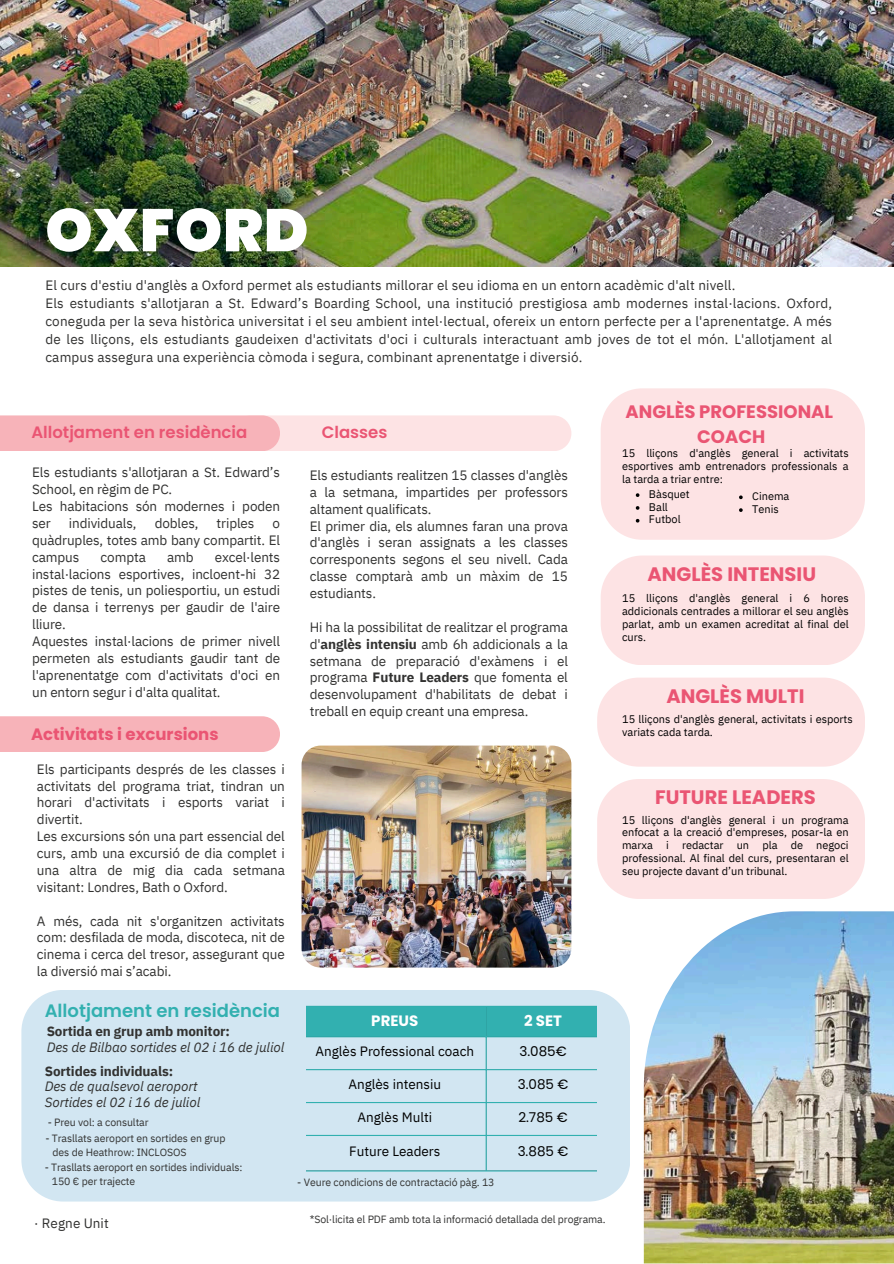
<style>
.page{position:relative;width:894px;height:1264px;background:#fff}
.page>*{position:absolute;margin:0;border:0;box-sizing:border-box;transform-origin:0 0}
.t1{font:900 60px "Poppins";letter-spacing:.01em;color:#fff}
.t2{font:700 19.5px "Poppins";color:#ea5573}
.t3{font:600 18px "Poppins";color:#32b0b0}
.t4{font:700 18px/24.8px "Poppins";color:#ea5573;text-align:center}
.t5{font:600 16.5px "Poppins";color:#ea5573}
.t6{font:700 16.5px "Poppins";color:#ea5573}
.t7{font:700 15px "Poppins";color:#fff}
.t8{font:13.5px/16.8px "IBM Plex Sans";letter-spacing:-.01em;color:#323231}
.t9{font:13.5px/18px "IBM Plex Sans";letter-spacing:.01em;color:#323231}
.t10{font:italic 13.5px/15.8px "IBM Plex Sans";letter-spacing:-.01em;color:#323231}
.t11{font:13.5px "IBM Plex Sans";color:#000}
.t12{font:13.5px "Poppins";color:#000}
.t13{font:10.95px/12.8px "IBM Plex Sans";color:#000;text-align:justify}
.t14{font:10.5px "IBM Plex Sans";letter-spacing:-.01em;color:#323231}
.s1{font-weight:700;font-style:normal}
.s2{font-weight:700}
</style>
<div class="page">
<div style="left:233px;top:415px;width:338px;height:36px;background:#fde3e4;border-radius:18px"></div>
<div style="left:0;top:415px;width:280px;height:36px;background:#f7b3b9"></div>
<div style="left:0;top:716px;width:280px;height:36px;background:#f7b3b9"></div>
<div style="left:601px;top:555px;width:263px;height:110px;background:#fde3e4"></div>
<div style="left:597px;top:677px;width:267px;height:89px;background:#fde3e4"></div>
<div style="left:597px;top:779px;width:267px;height:120px;background:#fde3e4"></div>
<img style="left:0;top:0;width:893px;height:266px">
<div style="left:21px;top:990px;width:608px;height:211px;background:#d2e6f2"></div>
<div style="left:306px;top:1006px;width:291px;height:30px;background:#32b0b0"></div>
<hr style="left:485px;top:1006px;width:1px;height:164px;background:#32b0b0">
<hr style="left:303px;top:1005px;width:297px;height:1px;background:#32b0b0">
<hr style="left:303px;top:1036px;width:297px;height:1px;background:#32b0b0">
<hr style="left:303px;top:1069px;width:297px;height:1px;background:#32b0b0">
<hr style="left:303px;top:1101px;width:297px;height:2px;background:#32b0b0">
<hr style="left:303px;top:1134px;width:297px;height:1px;background:#32b0b0">
<hr style="left:303px;top:1170px;width:297px;height:1px;background:#32b0b0">
<img style="left:301px;top:745px;width:270px;height:222px;border-radius:19px">
<img style="left:643px;top:911px;width:250px;height:352px">
<div style="left:300px;top:1000px;width:6px;height:175px;background:#d2e6f2"></div>
<div style="left:601px;top:388px;width:263px;height:152px;background:#fde3e4"></div>
<div style="left:597px;top:1005px;width:5px;height:174px;background:#d2e6f2"></div>
<h1 class="t1" style="left:45px;top:188px;width:264px">OXFORD</h1>
<h1 class="t9" style="left:45px;top:275px;width:788px">El curs d'estiu d'anglès a Oxford permet als estudiants millorar el seu idioma en un entorn acadèmic d'alt nivell.<br>Els estudiants s'allotjaran a St. Edward’s Boarding School, una institució prestigiosa amb modernes instal·lacions. Oxford, coneguda per la seva històrica universitat i el seu ambient intel·lectual, ofereix un entorn perfecte per a l'aprenentatge. A més de les lliçons, els estudiants gaudeixen d'activitats d'oci i culturals interactuant amb joves de tot el món. L'allotjament al campus assegura una experiència còmoda i segura, combinant aprenentatge i diversió.</h1>
<h1 class="t5" style="left:31px;top:421px;width:217px">Allotjament en residència</h1>
<h3 class="t8" style="left:32px;top:464px;width:249px">Els estudiants s'allotjaran a St. Edward’s<br>School, en règim de PC.<br>Les habitacions són modernes i poden ser</h3>
<h3 class="t8" style="left:69px;top:514px;width:69px">individuals,</h3>
<h3 class="t8" style="left:155px;top:514px;width:45px">dobles,</h3>
<h3 class="t8" style="left:216px;top:514px;width:39px">triples</h3>
<h3 class="t8" style="left:32px;top:514px;width:249px;text-align:justify;text-indent:240px">o quàdruples, totes amb bany compartit. El campus</h3>
<h3 class="t8" style="left:32px;top:548px;width:249px;text-indent:182px">excel·lents instal·lacions esportives, incloent-hi 32 pistes de tenis, un poliesportiu, un estudi de dansa i terrenys per gaudir de l'aire lliure.<br>Aquestes instal·lacions de primer nivell permeten als estudiants gaudir tant de l'aprenentatge com d'activitats d'oci en un entorn segur i d'alta qualitat.</h3>
<h3 class="t8" style="left:100px;top:548px;width:47px">compta</h3>
<h3 class="t8" style="left:167px;top:548px;width:28px">amb</h3>
<p class="t6" style="left:31px;top:723px;width:189px">Activitats i excursions</p>
<h4 class="t8" style="left:37px;top:760px;width:249px">Els participants després de les classes i activitats del programa triat, tindran un horari d'activitats i esports variat i divertit.<br>Les excursions són una part essencial del curs, amb una excursió de dia complet i una altra de mig dia cada setmana visitant: Londres, Bath o Oxford.</h4>
<h4 class="t8" style="left:37px;top:912px;width:249px;text-align:justify">A més, cada nit s'organitzen activitats com: desfilada de moda, discoteca, nit de cinema i cerca del tresor, assegurant que la diversió mai s’acabi.</h4>
<p class="t3" style="left:45px;top:997px;width:237px">Allotjament en residència</p>
<p class="t10" style="left:47px;top:1023px;width:239px"><span class="s1">Sortida en grup amb monitor:<br></span>Des de Bilbao sortides el 02 i 16 de juliol</p>
<p class="t10" style="left:45px;top:1062px;width:157px"><span class="s1">Sortides individuals:<br></span>Des de qualsevol aeroport<br>Sortides el 02 i 16 de juliol</p>
<p class="t14" style="left:45px;top:1130px;width:182px">- Trasllats aeroport en sortides en grup</p>
<p class="t14" style="left:53px;top:1144px;width:135px">des de Heathrow: INCLOSOS</p>
<p class="t14" style="left:45px;top:1160px;width:199px">- Trasllats aeroport en sortides individuals:</p>
<h4 class="t14" style="left:52px;top:1174px;width:85px">150 € per trajecte</h4>
<p class="t14" style="left:48px;top:1115px;width:102px">- Preu vol: a consultar</p>
<p class="t8" style="left:34px;top:1214px;width:76px">· Regne Unit</p>
<h2 class="t5" style="left:322px;top:420px;width:67px">Classes</h2>
<h4 class="t8" style="left:310px;top:466px;width:260px">Els estudiants realitzen 15 classes d'anglès a la setmana, impartides per professors altament qualificats.<br>El primer dia, els alumnes faran una prova d'anglès i seran assignats a les classes corresponents segons el seu nivell. Cada classe comptarà amb un màxim de 15 estudiants.</h4>
<p class="t8" style="left:310px;top:618px;width:260px;text-align:justify">Hi ha la possibilitat de realitzar el programa d'<span class="s2">anglès intensiu</span> amb 6h addicionals a la setmana de preparació d'exàmens i el programa <span class="s2">Future Leaders</span> que fomenta el desenvolupament d'habilitats de debat i treball en equip creant una empresa.</p>
<h4 class="t7" style="left:371px;top:1010px;width:49px">PREUS</h4>
<h1 class="t7" style="left:524px;top:1010px;width:39px">2 SET</h1>
<p class="t11" style="left:315px;top:1042px;width:160px">Anglès Professional coach</p>
<p class="t12" style="left:519px;top:1042px;width:49px">3.085€</p>
<p class="t11" style="left:348px;top:1075px;width:94px">Anglès intensiu</p>
<p class="t12" style="left:517px;top:1075px;width:52px">3.085 €</p>
<p class="t11" style="left:357px;top:1108px;width:76px">Anglès Multi</p>
<p class="t12" style="left:518px;top:1108px;width:51px">2.785 €</p>
<h3 class="t11" style="left:349px;top:1142px;width:93px">Future Leaders</h3>
<h3 class="t12" style="left:517px;top:1142px;width:52px">3.885 €</h3>
<p class="t14" style="left:297px;top:1175px;width:199px">- Veure condicions de contractació pàg. 13</p>
<p class="t14" style="left:310px;top:1211px;width:297px">*Sol·licita el PDF amb tota la informació detallada del programa.</p>
<p class="t4" style="left:625px;top:399px;width:209px">ANGLÈS PROFESSIONAL<br>COACH</p>
<p class="t13" style="left:622px;top:447px;width:228px">15 lliçons d'anglès general i activitats esportives amb entrenadors professionals a la tarda a triar entre:</p>
<p class="t13" style="left:648px;top:487px;width:42px">Bàsquet</p>
<p class="t13" style="left:648px;top:500px;width:20px">Ball</p>
<h4 class="t13" style="left:648px;top:513px;width:33px">Futbol</h4>
<p class="t13" style="left:752px;top:489px;width:39px">Cinema</p>
<p class="t13" style="left:752px;top:502px;width:28px">Tenis</p>
<p class="t2" style="left:647px;top:560px;width:170px">ANGLÈS INTENSIU</p>
<h4 class="t13" style="left:622px;top:592px;width:228px">15 lliçons d'anglès general i 6 hores addicionals centrades a millorar el seu anglès parlat, amb un examen acreditat al final del curs.</h4>
<p class="t2" style="left:666px;top:682px;width:139px">ANGLÈS MULTI</p>
<p class="t13" style="left:622px;top:712px;width:232px">15 lliçons d'anglès general, activitats i esports variats cada tarda.</p>
<p class="t2" style="left:654px;top:783px;width:162px">FUTURE LEADERS</p>
<h1 class="t13" style="left:622px;top:813px;width:228px">15 lliçons d'anglès general i un programa enfocat a la creació d'empreses, posar-la en marxa i redactar un pla de negoci professional. Al final del curs, presentaran el seu projecte davant d’un tribunal.</h1>
</div>
